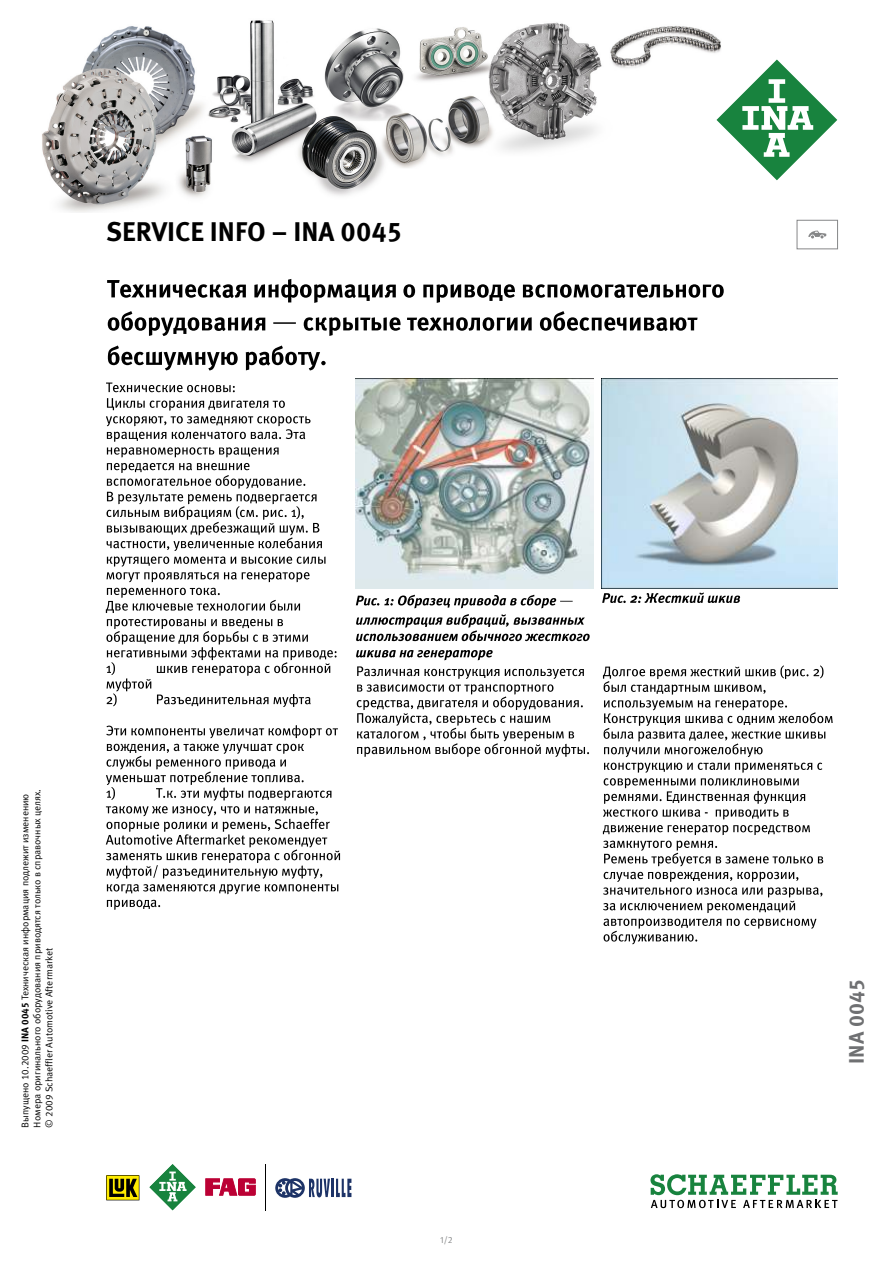
<style>
.page{position:relative;width:893px;height:1263px;background:#fff}
.page>*{position:absolute;margin:0;border:0;box-sizing:border-box;transform-origin:0 0}
.t1{font:700 27px "Meta Pro";color:#000}
.t2{font:700 21px "Meta Pro";color:#6f7072}
.t3{font:9.75px/12px "Meta Pro Norm";color:#000}
.t4{font:9px "Meta Pro Norm";color:#868788}
.s1{font-family:"Meta Pro";font-weight:700}
</style>
<div class="page">
<svg style="left:107px;top:279px;width:617px;height:91px"></svg>
<svg style="left:106px;top:382px;width:234px;height:528px"></svg>
<svg style="left:356px;top:595px;width:234px;height:65px"></svg>
<svg style="left:602px;top:592px;width:138px;height:11px"></svg>
<svg style="left:357px;top:666px;width:232px;height:91px"></svg>
<svg style="left:603px;top:665px;width:230px;height:92px"></svg>
<svg style="left:603px;top:763px;width:220px;height:181px"></svg>
<img style="left:356px;top:379px;width:238px;height:210px">
<img style="left:601px;top:378px;width:237px;height:211px">
<div style="left:797px;top:220px;width:41px;height:29px;border:1px solid #868788"></div>
<svg style="left:808px;top:231px;width:18px;height:7px"></svg>
<svg style="left:106px;top:1175px;width:33px;height:25px"></svg>
<svg style="left:149px;top:1164px;width:47px;height:47px"></svg>
<svg style="left:206px;top:1178px;width:50px;height:17px"></svg>
<hr style="left:265px;top:1164px;width:1px;height:46px;background:#000">
<svg style="left:275px;top:1178px;width:76px;height:20px"></svg>
<svg style="left:650px;top:1174px;width:188px;height:34px"></svg>
<img style="left:42px;top:20px;width:679px;height:192px">
<svg style="left:714px;top:57px;width:124px;height:126px"></svg>
<h1 class="t1" style="left:106px;top:210px;width:297px">SERVICE INFO – INA 0045</h1>
<p class="t3" style="left:19px;top:1127px;width:340px;rotate:-90deg">Выпущено 10.2009 <span class="s1">INA 0045</span> Техническая информация подлежит изменению<br>Номера оригинального оборудования приводятся только в справочных целях. © 2009 Schaeffler Automotive Aftermarket</p>
<p class="t4" style="left:440px;top:1233px;width:14px">1/2</p>
<h2 class="t2" style="left:840px;top:1064px;width:86px;rotate:-90deg">INA 0045</h2>
</div>
